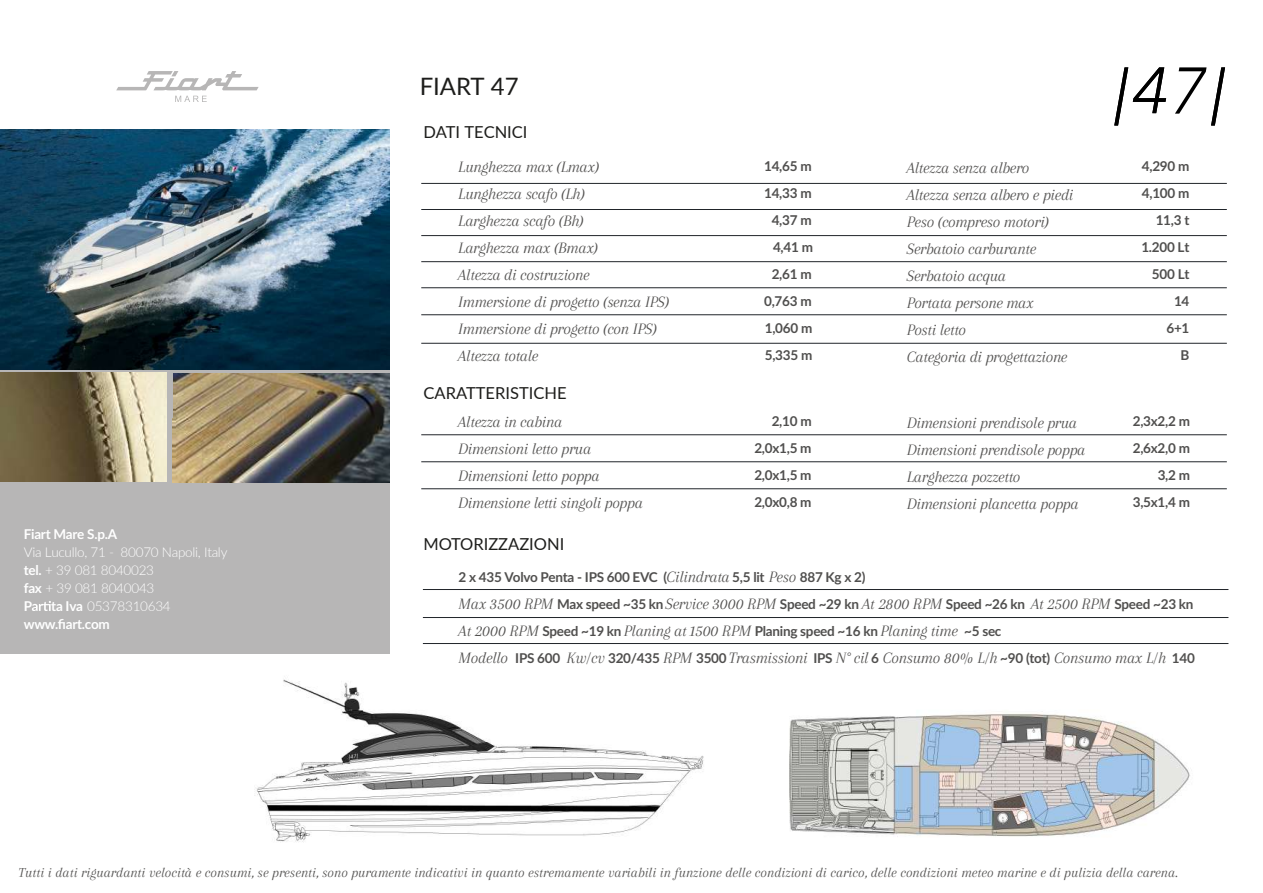
<style>
.page{position:relative;width:1263px;height:893px;background:#fff}
.page>*{position:absolute;margin:0;border:0;box-sizing:border-box;transform-origin:0 0}
.t1{font:24px "Lato";color:#1d1d1b}
.t2{font:italic 16.5px/27px "Arapey";letter-spacing:-.02em;color:#504f4e}
.t3{font:16.5px "Lato";color:#1d1d1b}
.t4{font:italic 14.25px "Arapey";color:#504f4e}
.t5{font:700 13.5px/27px "Lato";letter-spacing:-.02em;color:#504f4e;text-align:right}
.t6{font:300 13.5px/18px "Lato";letter-spacing:-.02em;color:#fff}
.t7{font:700 13.5px/18px "Lato";letter-spacing:-.02em;color:#fff}
.s1{font-weight:700}
.s2{font-weight:300}
.s3{font-family:"Arapey";font-weight:400;font-style:italic;font-size:16.5px}
.s4{font-family:"Lato";font-weight:700;font-style:normal;font-size:13.5px}
</style>
<div class="page">
<img style="left:232px;top:653px;width:472px;height:189px">
<img style="left:789px;top:711px;width:401px;height:126px">
<svg style="left:116px;top:71px;width:143px;height:19px"></svg>
<svg style="left:175px;top:96px;width:32px;height:6px"></svg>
<div style="left:0;top:138px;width:390px;height:515px;background:#b7b6b6"></div>
<svg style="left:32px;top:601px;width:19px;height:10px"></svg>
<img style="left:173px;top:374px;width:216px;height:108px">
<img style="left:0;top:373px;width:167px;height:108px">
<hr style="left:421px;top:434px;width:806px;height:1px;background:#21252a">
<hr style="left:421px;top:461px;width:806px;height:1px;background:#21252a">
<hr style="left:421px;top:488px;width:806px;height:1px;background:#21252a">
<hr style="left:423px;top:589px;width:805px;height:1px;background:#21252a">
<hr style="left:423px;top:617px;width:805px;height:1px;background:#21252a">
<hr style="left:423px;top:643px;width:805px;height:1px;background:#21252a">
<hr style="left:421px;top:183px;width:806px;height:1px;background:#21252a">
<hr style="left:421px;top:209px;width:806px;height:1px;background:#21252a">
<hr style="left:421px;top:235px;width:806px;height:1px;background:#21252a">
<hr style="left:421px;top:261px;width:806px;height:1px;background:#21252a">
<hr style="left:421px;top:287px;width:806px;height:1px;background:#21252a">
<hr style="left:421px;top:314px;width:806px;height:1px;background:#21252a">
<hr style="left:421px;top:343px;width:806px;height:1px;background:#21252a">
<svg style="left:1114px;top:67px;width:52px;height:59px"></svg>
<svg style="left:1175px;top:67px;width:50px;height:59px"></svg>
<img style="left:0;top:129px;width:389px;height:240px">
<p class="t7" style="left:24px;top:524px;width:95px">Fiart Mare S.p.A</p>
<p class="t6" style="left:24px;top:543px;width:205px">Via Lucullo, 71 - 80070 Napoli, Italy <span class="s1">tel.</span> + 39 081 8040023<br><span class="s1">fax</span> + 39 081 8040043<br><span class="s1">P</span></p>
<p class="t7" style="left:24px;top:596px;width:148px;text-indent:28px">ta Iva <span class="s2">05378310634 </span>www.fiart.com</p>
<h1 class="t1" style="left:420px;top:69px;width:101px">FIART 47</h1>
<p class="t3" style="left:423px;top:120px;width:106px">DATI TECNICI</p>
<p class="t2" style="left:458px;top:153px;width:213px">Lunghezza max (Lmax)<br>Lunghezza scafo (Lh)<br>Larghezza scafo (Bh)<br>Larghezza max (Bmax)<br>Altezza di costruzione<br>Immersione di progetto (senza IPS)<br>Immersione di progetto (con IPS)<br>Altezza totale</p>
<p class="t3" style="left:423px;top:381px;width:144px">CARATTERISTICHE</p>
<p class="t2" style="left:458px;top:408px;width:186px">Altezza in cabina<br>Dimensioni letto prua<br>Dimensioni letto poppa<br>Dimensione letti singoli poppa</p>
<p class="t3" style="left:423px;top:532px;width:142px">MOTORIZZAZIONI</p>
<p class="t5" style="left:764px;top:152px;width:50px">14,65 m<br>14,33 m<br>4,37 m<br>4,41 m<br>2,61 m<br>0,763 m<br>1,060 m<br>5,335 m</p>
<p class="t5" style="left:1141px;top:152px;width:50px">4,290 m<br>4,100 m<br>11,3 t<br>1.200 Lt<br>500 Lt<br>14<br>6+1<br>B</p>
<p class="t2" style="left:907px;top:154px;width:168px">Altezza senza albero<br>Altezza senza albero e piedi<br>Peso (compreso motori)<br>Serbatoio carburante<br>Serbatoio acqua<br>Portata persone max<br>Posti letto<br>Categoria di progettazione</p>
<p class="t5" style="left:754px;top:407px;width:59px;text-align:justify;text-indent:17px">2,10 m 2,0x1,5 m 2,0x1,5 m 2,0x0,8 m</p>
<p class="t5" style="left:1133px;top:407px;width:59px">2,3x2,2 m<br>2,6x2,0 m<br>3,2 m<br>3,5x1,4 m</p>
<p class="t2" style="left:907px;top:409px;width:180px">Dimensioni prendisole prua<br>Dimensioni prendisole poppa<br>Larghezza pozzetto<br>Dimensioni plancetta poppa</p>
<p class="t5" style="left:458px;top:563px;width:736px;text-align:left">2 x 435 Volvo Penta - IPS 600 EVC (<span class="s3">Cilindrata</span> 5,5 lit <span class="s3">Peso</span> 887 Kg x 2)<br><span class="s3">Max 3500 RPM</span> Max speed ~35 kn <span class="s3">Service 3000 RPM</span> Speed ~29 kn <span class="s3">At 2800 RPM</span> Speed ~26 kn <span class="s3">At 2500 RPM</span> Speed ~23 kn</p>
<p class="t2" style="left:458px;top:618px;width:738px">At 2000 RPM <span class="s4">Speed ~19 kn</span> Planing at 1500 RPM <span class="s4">Planing speed ~16 kn</span> Planing time <span class="s4">~5 sec<br></span>Modello <span class="s4">IPS 600</span> Kw/cv <span class="s4">320/435</span> RPM <span class="s4">3500</span> Trasmissioni <span class="s4">IPS</span> N° cil <span class="s4">6</span> Consumo 80% L/h <span class="s4">~90 (tot)</span> Consumo max L/h <span class="s4">140</span></p>
<p class="t4" style="left:19px;top:865px;width:1161px">Tutti i dati riguardanti velocità e consumi, se presenti, sono puramente indicativi in quanto estremamente variabili in funzione delle condizioni di carico, delle condizioni meteo marine e di pulizia della carena.</p>
</div>
